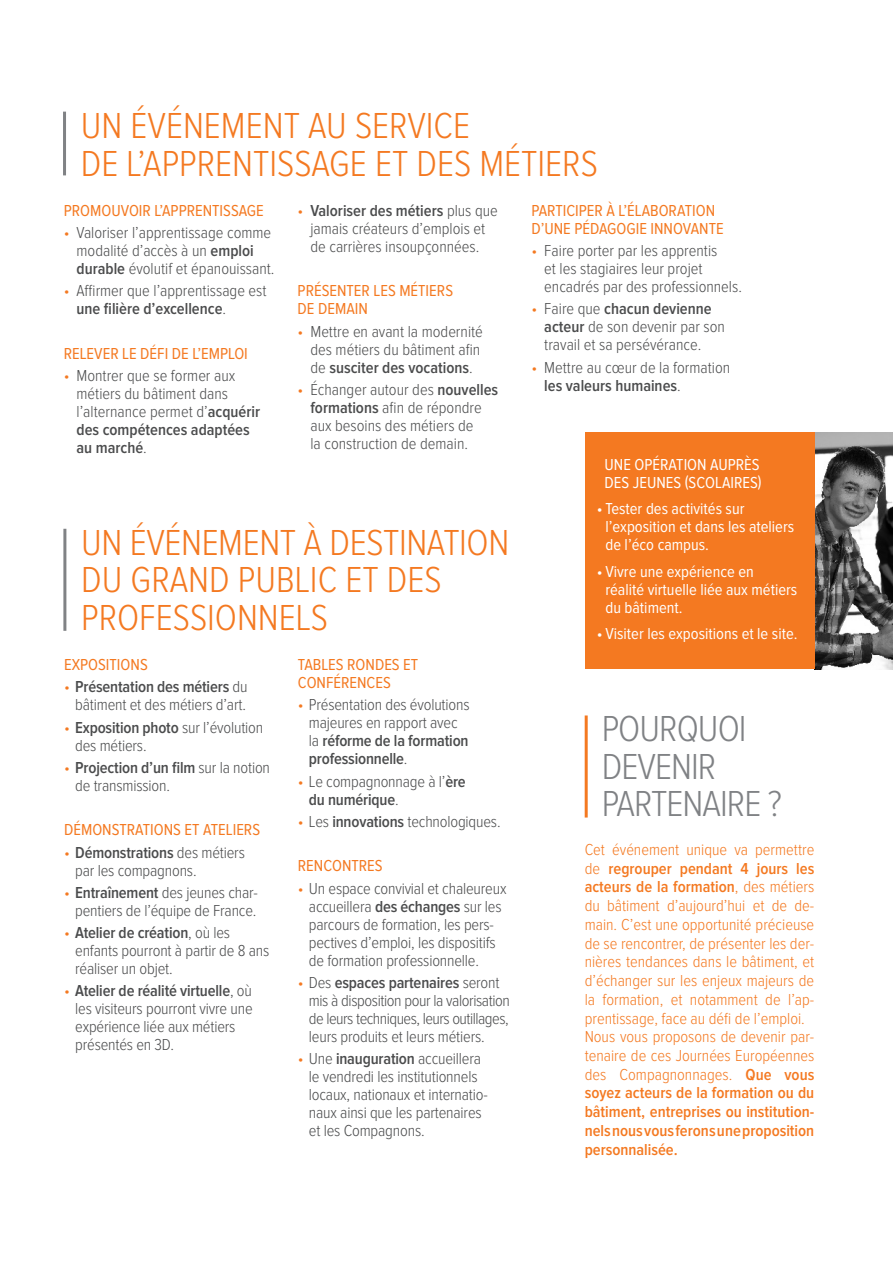
<style>
.page{position:relative;width:893px;height:1263px;background:#fff}
.page>*{position:absolute;margin:0;border:0;box-sizing:border-box;transform-origin:0 0}
.t1{font:300 37.5px/37.5px "Proxima Nova Cond";color:#f47921}
.t2{font:300 37.5px/37.5px "Proxima Nova Cond";letter-spacing:-.025em;color:#808285}
.t3{font:300 16.5px/18px "Proxima Nova Cond";letter-spacing:-.01em;color:#4b4c4d}
.t4{font:300 16.5px/18.8px "Proxima Nova Cond";color:#f47921}
.t5{font:16.5px/18px "Proxima Nova Cond";color:#fff}
.t6{font:16.5px/18px "Proxima Nova Cond";color:#f47921}
.s1{color:#f47921}
.s2{font-weight:600}
</style>
<div class="page">
<hr style="left:63px;top:529px;width:3px;height:102px;background:#808285">
<hr style="left:63px;top:112px;width:3px;height:63px;background:#808285">
<img style="left:814px;top:432px;width:79px;height:237px">
<hr style="left:585px;top:715px;width:3px;height:102px;background:#f47921">
<div style="left:585px;top:432px;width:229px;height:237px;background:#f47921"></div>
<h1 class="t1" style="left:81px;top:108px;width:519px">Un événement au service<br>de l’Apprentissage et des Métiers</h1>
<p class="t6" style="left:64px;top:202px;width:201px">PROMOUVOIR L’APPRENTISSAGE</p>
<p class="t3" style="left:77px;top:224px;width:199px;text-indent:-13px"><span class="s1">•</span> Valoriser l’apprentissage comme modalité d’accès à un <span class="s2">emploi durable</span> évolutif et épanouissant.</p>
<p class="t3" style="left:77px;top:283px;width:192px;text-indent:-13px"><span class="s1">•</span> Affirmer que l’apprentissage est <span class="s2">une filière d’excellence</span>.</p>
<p class="t6" style="left:64px;top:345px;width:186px">RELEVER LE DÉFI DE L’EMPLOI</p>
<p class="t3" style="left:77px;top:367px;width:185px;text-indent:-13px"><span class="s1">•</span> Montrer que se former aux métiers du bâtiment dans l’alternance permet d’<span class="s2">acquérir des compétences adaptées au marché</span>.</p>
<p class="t6" style="left:531px;top:202px;width:194px">PARTICIPER À L’ÉLABORATION<br>D’UNE PÉDAGOGIE INNOVANTE</p>
<p class="t3" style="left:544px;top:242px;width:199px;text-indent:-13px"><span class="s1">•</span> Faire porter par les apprentis<br>et les stagiaires leur projet encadrés par des professionnels.</p>
<p class="t3" style="left:544px;top:301px;width:182px;text-indent:-13px"><span class="s1">•</span> Faire que <span class="s2">chacun devienne acteur</span> de son devenir par son travail et sa persévérance.</p>
<p class="t3" style="left:544px;top:359px;width:188px;text-indent:-13px"><span class="s1">•</span> Mettre au cœur de la formation <span class="s2">les valeurs humaines</span>.</p>
<p class="t3" style="left:298px;top:202px;width:202px;text-align:center"><span class="s1">•</span> <span class="s2">Valoriser des métiers</span> plus que jamais créateurs d’emplois et<br>de carrières insoupçonnées.</p>
<p class="t6" style="left:298px;top:283px;width:157px">PRÉSENTER LES MÉTIERS<br>DE DEMAIN</p>
<p class="t3" style="left:310px;top:323px;width:174px;text-indent:-13px"><span class="s1">•</span> Mettre en avant la modernité des métiers du bâtiment afin de <span class="s2">susciter des vocations</span>.</p>
<p class="t3" style="left:310px;top:381px;width:189px;text-indent:-13px"><span class="s1">•</span> Échanger autour des <span class="s2">nouvelles formations</span> afin de répondre aux besoins des métiers de<br>la construction de demain.</p>
<h1 class="t1" style="left:81px;top:525px;width:430px">Un événement à destination du grand public et des professionnels</h1>
<p class="t6" style="left:64px;top:656px;width:85px">EXPOSITIONS</p>
<p class="t3" style="left:64px;top:678px;width:185px;text-align:center"><span class="s1">•</span> <span class="s2">Présentation des métiers</span> du bâtiment et des métiers d’art.</p>
<p class="t3" style="left:75px;top:719px;width:190px;text-indent:-11px"><span class="s1">•</span> <span class="s2">Exposition photo</span> sur l’évolution des métiers.</p>
<p class="t3" style="left:75px;top:759px;width:196px;text-indent:-11px"><span class="s1">•</span> <span class="s2">Projection d’un film</span> sur la notion de transmission.</p>
<p class="t6" style="left:64px;top:821px;width:198px">DÉMONSTRATIONS ET ATELIERS</p>
<p class="t3" style="left:75px;top:844px;width:171px;text-indent:-11px"><span class="s1">•</span> <span class="s2">Démonstrations</span> des métiers par les compagnons.</p>
<p class="t3" style="left:64px;top:884px;width:195px;text-align:center"><span class="s1">•</span> <span class="s2">Entraînement</span> des jeunes char&shy;pentiers de l’équipe de France.</p>
<p class="t3" style="left:75px;top:924px;width:196px;text-indent:-11px"><span class="s1">•</span> <span class="s2">Atelier de création</span>, où les enfants pourront à partir de 8 ans réaliser un objet.</p>
<p class="t3" style="left:75px;top:983px;width:179px;text-indent:-11px"><span class="s1">•</span> <span class="s2">Atelier de réalité virtuelle</span>, où les visiteurs pourront vivre une expérience liée aux métiers présentés en 3D.</p>
<p class="t6" style="left:298px;top:656px;width:122px">TABLES RONDES ET<br>CONFÉRENCES</p>
<p class="t3" style="left:309px;top:697px;width:162px;text-indent:-11px"><span class="s1">•</span> Présentation des évolutions majeures en rapport avec la <span class="s2">réforme de la formation professionnelle</span>.</p>
<p class="t3" style="left:309px;top:773px;width:158px;text-indent:-11px"><span class="s1">•</span> Le compagnonnage à l’<span class="s2">ère du numérique</span>.</p>
<p class="t3" style="left:298px;top:813px;width:204px"><span class="s1">•</span> Les <span class="s2">innovations</span> technologiques.</p>
<p class="t6" style="left:298px;top:858px;width:86px">RENCONTRES</p>
<p class="t3" style="left:309px;top:880px;width:199px;text-indent:-11px"><span class="s1">•</span> Un espace convivial et chaleureux accueillera <span class="s2">des échanges</span> sur les parcours de formation, les pers&shy;pectives d’emploi, les dispositifs de formation professionnelle.</p>
<p class="t3" style="left:309px;top:974px;width:203px;text-indent:-11px"><span class="s1">•</span> Des <span class="s2">espaces partenaires</span> seront mis à disposition pour la valorisation de leurs techniques, leurs outillages, leurs produits et leurs métiers.</p>
<p class="t3" style="left:309px;top:1050px;width:180px;text-indent:-11px"><span class="s1">•</span> Une <span class="s2">inauguration</span> accueillera le vendredi les institutionnels locaux, nationaux et internatio&shy;naux ainsi que les partenaires et les Compagnons.</p>
<p class="t5" style="left:605px;top:456px;width:159px">UNE OPÉRATION AUPRÈS<br>DES JEUNES (SCOLAIRES)</p>
<p class="t5" style="left:605px;top:500px;width:190px;text-indent:-9px">• TESTER DES ACTIVITÉS SUR<br>L’EXPOSITION ET DANS LES ATELIERS<br>DE L’ÉCO CAMPUS.</p>
<p class="t5" style="left:605px;top:563px;width:193px;text-indent:-9px">• VIVRE UNE EXPÉRIENCE EN<br>RÉALITÉ VIRTUELLE LIÉE AUX MÉTIERS<br>DU BÂTIMENT.</p>
<p class="t5" style="left:597px;top:625px;width:202px">• VISITER LES EXPOSITIONS ET LE SITE.</p>
<h1 class="t2" style="left:602px;top:711px;width:182px">Pourquoi devenir parte naire ?</h1>
<p class="t4" style="left:585px;top:841px;width:231px">Cet événement unique va permettre de <span class="s2">regrouper pendant 4 jours les acteurs de la formation</span>, des métiers du bâtiment d’aujourd’hui et de de&shy;main. C’est une opportunité précieuse de se rencontrer, de présenter les der&shy;nières tendances dans le bâtiment, et d’échanger sur les enjeux majeurs de la formation, et notamment de l’ap&shy;prentissage, face au défi de l’emploi.<br>Nous vous proposons de devenir par&shy;tenaire de ces Journées Européennes des Compagnonnages. <span class="s2">Que vous soyez acteurs de la formation ou du bâtiment, entreprises ou institution&shy;nels nous vous ferons une proposition personnalisée.</span></p>
</div>
